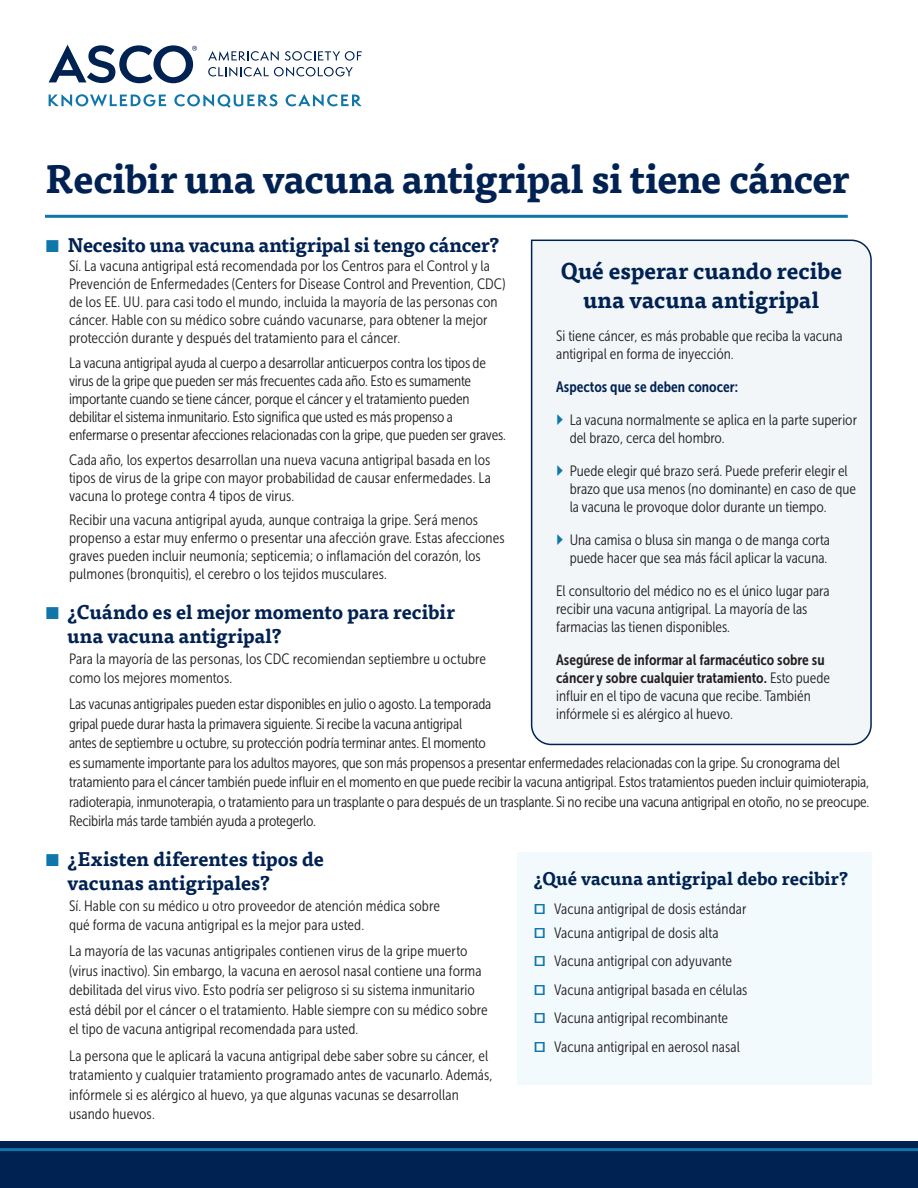
<style>
.page{position:relative;width:918px;height:1188px;background:#fff}
.page>*{position:absolute;margin:0;border:0;box-sizing:border-box;transform-origin:0 0}
.t1{font:700 39px "Tisa Pro";letter-spacing:-.015em;color:#002252}
.t2{font:700 22.5px/28.5px "Tisa Pro";color:#002252;text-align:center}
.t3{font:700 19.5px/23.4px "Tisa Pro";letter-spacing:-.005em;color:#002252}
.t4{font:700 18px "Tisa Pro";color:#002252}
.t5{font:15px/18px "Museo Sans Cond 300";color:#231f20}
.t6{font:15px "Museo Sans Cond 700";color:#002252}
.s1{font-family:"Museo Sans Cond 700"}
.s2{font-family:"Tisa Pro";font-size:21px;color:#0f76a9}
</style>
<div class="page">
<svg style="left:49px;top:45px;width:148px;height:38px"></svg>
<svg style="left:208px;top:51px;width:71px;height:10px"></svg>
<svg style="left:285px;top:51px;width:77px;height:10px"></svg>
<svg style="left:208px;top:67px;width:145px;height:10px"></svg>
<svg style="left:49px;top:94px;width:117px;height:13px"></svg>
<svg style="left:174px;top:94px;width:103px;height:13px"></svg>
<svg style="left:286px;top:94px;width:76px;height:13px"></svg>
<div style="left:0;top:1141px;width:918px;height:47px;background:#002252"></div>
<hr style="left:0;top:1148px;width:918px;height:3px;background:#0f76a9">
<hr style="left:45px;top:215px;width:803px;height:3px;background:#0f76a9">
<div style="left:530px;top:239px;width:342px;height:507px;background:#f2f6f8"></div>
<div style="left:517px;top:852px;width:355px;height:232px;background:#f2fafd"></div>
<svg style="left:557px;top:414px;width:22px;height:12px"></svg>
<svg style="left:557px;top:465px;width:22px;height:12px"></svg>
<svg style="left:557px;top:534px;width:22px;height:12px"></svg>
<h1 class="t1" style="left:45px;top:148px;width:806px">Recibir una vacuna antigripal si tiene cáncer</h1>
<h2 class="t3" style="left:68px;top:232px;width:434px">Necesito una vacuna antigripal si tengo cáncer?</h2>
<p class="t5" style="left:69px;top:257px;width:438px">Sí. La vacuna antigripal está recomendada por los Centros para el Control y la Prevención de Enfermedades (Centers for Disease Control and Prevention, CDC) de los EE. UU. para casi todo el mundo, incluida la mayoría de las personas con cáncer. Hable con su médico sobre cuándo vacunarse, para obtener la mejor protección durante y después del tratamiento para el cáncer.</p>
<p class="t5" style="left:69px;top:354px;width:439px">La vacuna antigripal ayuda al cuerpo a desarrollar anticuerpos contra los tipos de virus de la gripe que pueden ser más frecuentes cada año. Esto es sumamente importante cuando se tiene cáncer, porque el cáncer y el tratamiento pueden debilitar el sistema inmunitario. Esto significa que usted es más propenso a enfermarse o presentar afecciones relacionadas con la gripe, que pueden ser graves.</p>
<p class="t5" style="left:69px;top:450px;width:424px;text-align:justify">Cada año, los expertos desarrollan una nueva vacuna antigripal basada en los tipos de virus de la gripe con mayor probabilidad de causar enfermedades. La vacuna lo protege contra 4 tipos de virus.</p>
<p class="t5" style="left:69px;top:511px;width:437px">Recibir una vacuna antigripal ayuda, aunque contraiga la gripe. Será menos propenso a estar muy enfermo o presentar una afección grave. Estas afecciones graves pueden incluir neumonía; septicemia; o inflamación del corazón, los pulmones (bronquitis), el cerebro o los tejidos musculares.</p>
<h2 class="t3" style="left:68px;top:599px;width:389px">¿Cuándo es el mejor momento para recibir una vacuna antigripal?</h2>
<p class="t5" style="left:69px;top:649px;width:419px;line-height:19.5px">Para la mayoría de las personas, los CDC recomiendan septiembre u octubre como los mejores momentos.</p>
<p class="t5" style="left:69px;top:695px;width:424px;line-height:19.5px">Las vacunas antigripales pueden estar disponibles en julio o agosto. La temporada gripal puede durar hasta la primavera siguiente. Si recibe la vacuna antigripal antes de septiembre u octubre, su protección podría terminar antes. El momento</p>
<p class="t5" style="left:69px;top:753px;width:802px;line-height:19.5px">es sumamente importante para los adultos mayores, que son más propensos a presentar enfermedades relacionadas con la gripe. Su cronograma del tratamiento para el cáncer también puede influir en el momento en que puede recibir la vacuna antigripal. Estos tratamientos pueden incluir quimioterapia, radioterapia, inmunoterapia, o tratamiento para un trasplante o para después de un trasplante. Si no recibe una vacuna antigripal en otoño, no se preocupe.<br>Recibirla más tarde también ayuda a protegerlo.</p>
<h2 class="t3" style="left:68px;top:847px;width:258px">¿Existen diferentes tipos de vacunas antigripales?</h2>
<p class="t5" style="left:69px;top:896px;width:372px;line-height:19.5px">Sí. Hable con su médico u otro proveedor de atención médica sobre qué forma de vacuna antigripal es la mejor para usted.</p>
<p class="t5" style="left:69px;top:942px;width:420px;line-height:19.5px">La mayoría de las vacunas antigripales contienen virus de la gripe muerto (virus inactivo). Sin embargo, la vacuna en aerosol nasal contiene una forma debilitada del virus vivo. Esto podría ser peligroso si su sistema inmunitario está débil por el cáncer o el tratamiento. Hable siempre con su médico sobre el tipo de vacuna antigripal recomendada para usted.</p>
<p class="t5" style="left:69px;top:1046px;width:425px;line-height:19.5px">La persona que le aplicará la vacuna antigripal debe saber sobre su cáncer, el tratamiento y cualquier tratamiento programado antes de vacunarlo. Además, infórmele si es alérgico al huevo, ya que algunas vacunas se desarrollan usando huevos.</p>
<h2 class="t2" style="left:560px;top:256px;width:283px">Qué esperar cuando recibe una vacuna antigripal</h2>
<p class="t5" style="left:556px;top:327px;width:288px">Si tiene cáncer, es más probable que reciba la vacuna antigripal en forma de inyección.</p>
<p class="t6" style="left:556px;top:378px;width:183px">Aspectos que se deben conocer:</p>
<p class="t5" style="left:570px;top:411px;width:289px">La vacuna normalmente se aplica en la parte superior del brazo, cerca del hombro.</p>
<p class="t5" style="left:570px;top:462px;width:288px">Puede elegir qué brazo será. Puede preferir elegir el brazo que usa menos (no dominante) en caso de que la vacuna le provoque dolor durante un tiempo.</p>
<p class="t5" style="left:570px;top:531px;width:262px">Una camisa o blusa sin manga o de manga corta puede hacer que sea más fácil aplicar la vacuna.</p>
<p class="t5" style="left:556px;top:582px;width:275px">El consultorio del médico no es el único lugar para recibir una vacuna antigripal. La mayoría de las farmacias las tienen disponibles.</p>
<p class="t5" style="left:556px;top:651px;width:275px"><span class="s1">Asegúrese de informar al farmacéutico sobre su cáncer y sobre cualquier tratamiento.</span> Esto puede influir en el tipo de vacuna que recibe. También infórmele si es alérgico al huevo.</p>
<h3 class="t4" style="left:534px;top:864px;width:316px">¿Qué vacuna antigripal debo recibir?</h3>
<p class="t5" style="left:534px;top:897px;width:214px;line-height:24px"><span class="s2">▫</span> Vacuna antigripal de dosis estándar <span class="s2">▫</span> Vacuna antigripal de dosis alta</p>
<p class="t5" style="left:534px;top:947px;width:215px;line-height:28.5px"><span class="s2">▫</span> Vacuna antigripal con adyuvante <span class="s2">▫</span> Vacuna antigripal basada en células <span class="s2">▫</span> Vacuna antigripal recombinante<br><span class="s2">▫</span> Vacuna antigripal en aerosol nasal</p>
</div>
